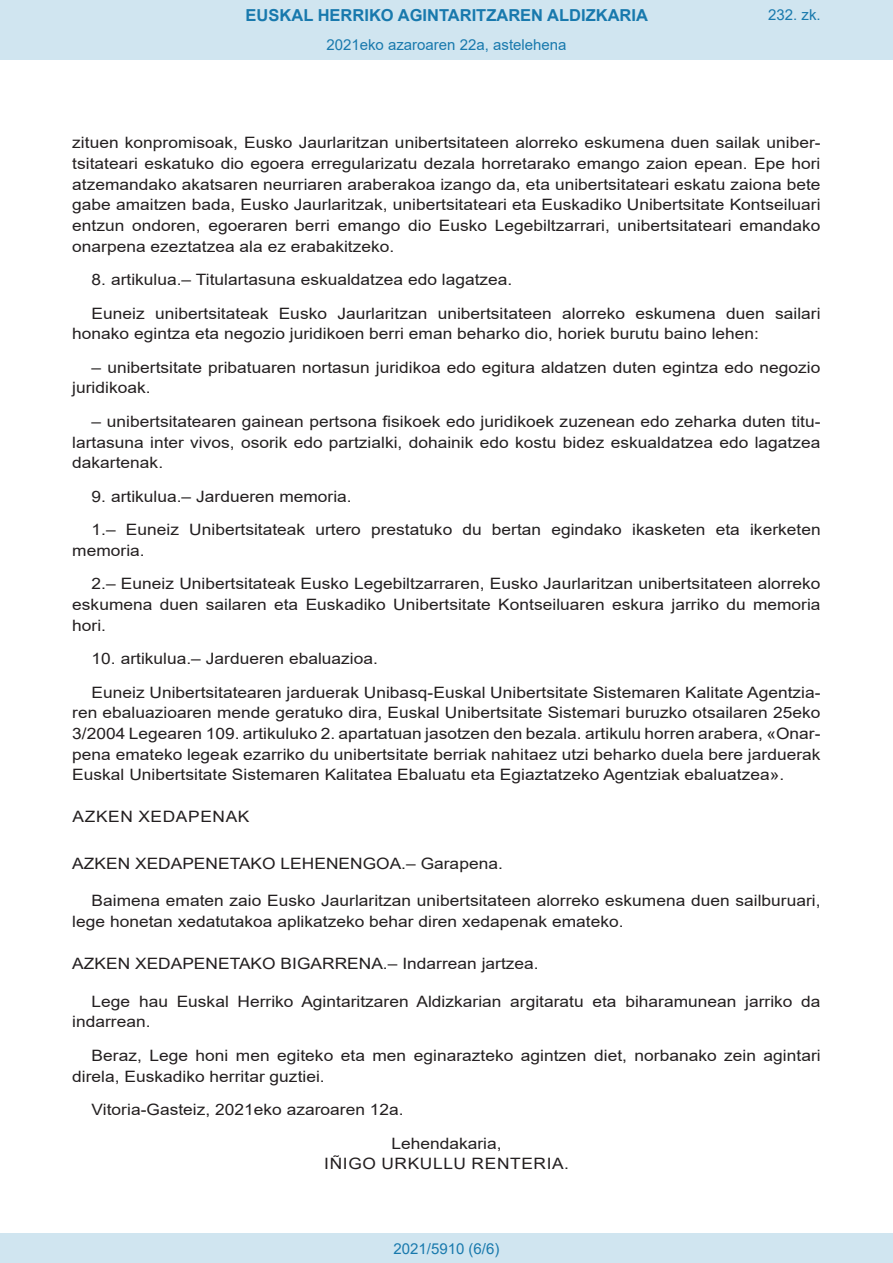
<style>
.page{position:relative;width:893px;height:1263px;background:#fff}
.page>*{position:absolute;margin:0;border:0;box-sizing:border-box;transform-origin:0 0}
.t1{font:700 16.5px "Arial";color:#1879ad}
.BOPVDetalle{font:15.6px/20.7px "Arial";color:#231f20;scale:1.11 1}
.BOPVDisposicionTitul{font:15.6px "Arial";color:#231f20;scale:1.11 1}
.BOPVFirmaLugFec{font:15.6px "Arial";color:#231f20;scale:1.11 1}
.BOPVNombreLehen1{font:15.6px "Arial";letter-spacing:.035em;color:#231f20;scale:1.11 1}
.BOPVDisposicion{font:15.6px "Arial";letter-spacing:.035em;color:#231f20;scale:1.11 1}
.BOPVPuestoLehen1{font:15.6px "Arial";color:#231f20;scale:1.11 1}
.Paginacion_Centro{font:15px "Arial";color:#1879ad}
</style>
<div class="page">
<div style="left:0;top:0;width:893px;height:60px;background:#d0e5f0"></div>
<div style="left:0;top:1233px;width:893px;height:30px;background:#d0e5f0"></div>
<p class="t1" style="left:246px;top:3px;width:404px">EUSKAL HERRIKO AGINTARITZAREN ALDIZKARIA</p>
<p class="Paginacion_Centro" style="left:326px;top:35px;width:242px">2021eko azaroaren 22a, astelehena</p>
<p class="Paginacion_Centro" style="left:768px;top:5px;width:54px">232. zk.</p>
<p class="BOPVDetalle" style="left:72px;top:132px;width:676px;text-align:justify">zituen konpromisoak, Eusko Jaurlaritzan unibertsitateen alorreko eskumena duen sailak uniber&shy;tsitateari eskatuko dio egoera erregularizatu dezala horretarako emango zaion epean. Epe hori atzemandako akatsaren neurriaren araberakoa izango da, eta unibertsitateari eskatu zaiona bete gabe amaitzen bada, Eusko Jaurlaritzak, unibertsitateari eta Euskadiko Unibertsitate Kontseiluari entzun ondoren, egoeraren berri emango dio Eusko Legebiltzarrari, unibertsitateari emandako onarpena ezeztatzea ala ez erabakitzeko.</p>
<p class="BOPVDetalle" style="left:92px;top:269px;width:381px">8. artikulua.– Titulartasuna eskualdatzea edo lagatzea.</p>
<p class="BOPVDetalle" style="left:72px;top:303px;width:676px;text-indent:19px">Euneiz unibertsitateak Eusko Jaurlaritzan unibertsitateen alorreko eskumena duen sailari honako egintza eta negozio juridikoen berri eman beharko dio, horiek burutu baino lehen:</p>
<p class="BOPVDetalle" style="left:72px;top:357px;width:676px;text-indent:19px">– unibertsitate pribatuaren nortasun juridikoa edo egitura aldatzen duten egintza edo negozio juridikoak.</p>
<p class="BOPVDetalle" style="left:72px;top:411px;width:676px;text-align:justify;text-indent:19px">– unibertsitatearen gainean pertsona fisikoek edo juridikoek zuzenean edo zeharka duten titu&shy;lartasuna inter vivos, osorik edo partzialki, dohainik edo kostu bidez eskualdatzea edo lagatzea dakartenak.</p>
<p class="BOPVDetalle" style="left:92px;top:486px;width:236px">9. artikulua.– Jardueren memoria.</p>
<p class="BOPVDetalle" style="left:72px;top:519px;width:676px;text-indent:19px">1.– Euneiz Unibertsitateak urtero prestatuko du bertan egindako ikasketen eta ikerketen memoria.</p>
<p class="BOPVDetalle" style="left:72px;top:573px;width:676px;text-align:justify;text-indent:19px">2.– Euneiz Unibertsitateak Eusko Legebiltzarraren, Eusko Jaurlaritzan unibertsitateen alorreko eskumena duen sailaren eta Euskadiko Unibertsitate Kontseiluaren eskura jarriko du memoria hori.</p>
<p class="BOPVDetalle" style="left:92px;top:648px;width:259px">10. artikulua.– Jardueren ebaluazioa.</p>
<p class="BOPVDetalle" style="left:72px;top:682px;width:676px;text-align:justify;text-indent:19px">Euneiz Unibertsitatearen jarduerak Unibasq-Euskal Unibertsitate Sistemaren Kalitate Agentzia&shy;ren ebaluazioaren mende geratuko dira, Euskal Unibertsitate Sistemari buruzko otsailaren 25eko 3/2004 Legearen 109. artikuluko 2. apartatuan jasotzen den bezala. artikulu horren arabera, «Onar&shy;pena emateko legeak ezarriko du unibertsitate berriak nahitaez utzi beharko duela bere jarduerak Euskal Unibertsitate Sistemaren Kalitatea Ebaluatu eta Egiaztatzeko Agentziak ebaluatzea».</p>
<p class="BOPVDisposicion" style="left:73px;top:806px;width:161px">AZKEN XEDAPENAK</p>
<p class="BOPVDisposicionTitul" style="left:72px;top:852px;width:389px">AZKEN XEDAPENETAKO LEHENENGOA.– Garapena.</p>
<p class="BOPVDetalle" style="left:72px;top:890px;width:676px;text-indent:19px">Baimena ematen zaio Eusko Jaurlaritzan unibertsitateen alorreko eskumena duen sailburuari, lege honetan xedatutakoa aplikatzeko behar diren xedapenak emateko.</p>
<p class="BOPVDisposicionTitul" style="left:72px;top:953px;width:422px">AZKEN XEDAPENETAKO BIGARRENA.– Indarrean jartzea.</p>
<p class="BOPVDetalle" style="left:72px;top:991px;width:676px;text-indent:19px">Lege hau Euskal Herriko Agintaritzaren Aldizkarian argitaratu eta biharamunean jarriko da indarrean.</p>
<p class="BOPVDetalle" style="left:72px;top:1045px;width:676px;text-indent:19px">Beraz, Lege honi men egiteko eta men eginarazteko agintzen diet, norbanako zein agintari direla, Euskadiko herritar guztiei.</p>
<p class="BOPVFirmaLugFec" style="left:92px;top:1099px;width:283px">Vitoria-Gasteiz, 2021eko azaroaren 12a.</p>
<p class="BOPVPuestoLehen1" style="left:391px;top:1132px;width:101px">Lehendakaria,</p>
<p class="BOPVNombreLehen1" style="left:324px;top:1153px;width:222px">IÑIGO URKULLU RENTERIA.</p>
<p class="Paginacion_Centro" style="left:393px;top:1238px;width:107px">2021/5910 (6/6)</p>
</div>
